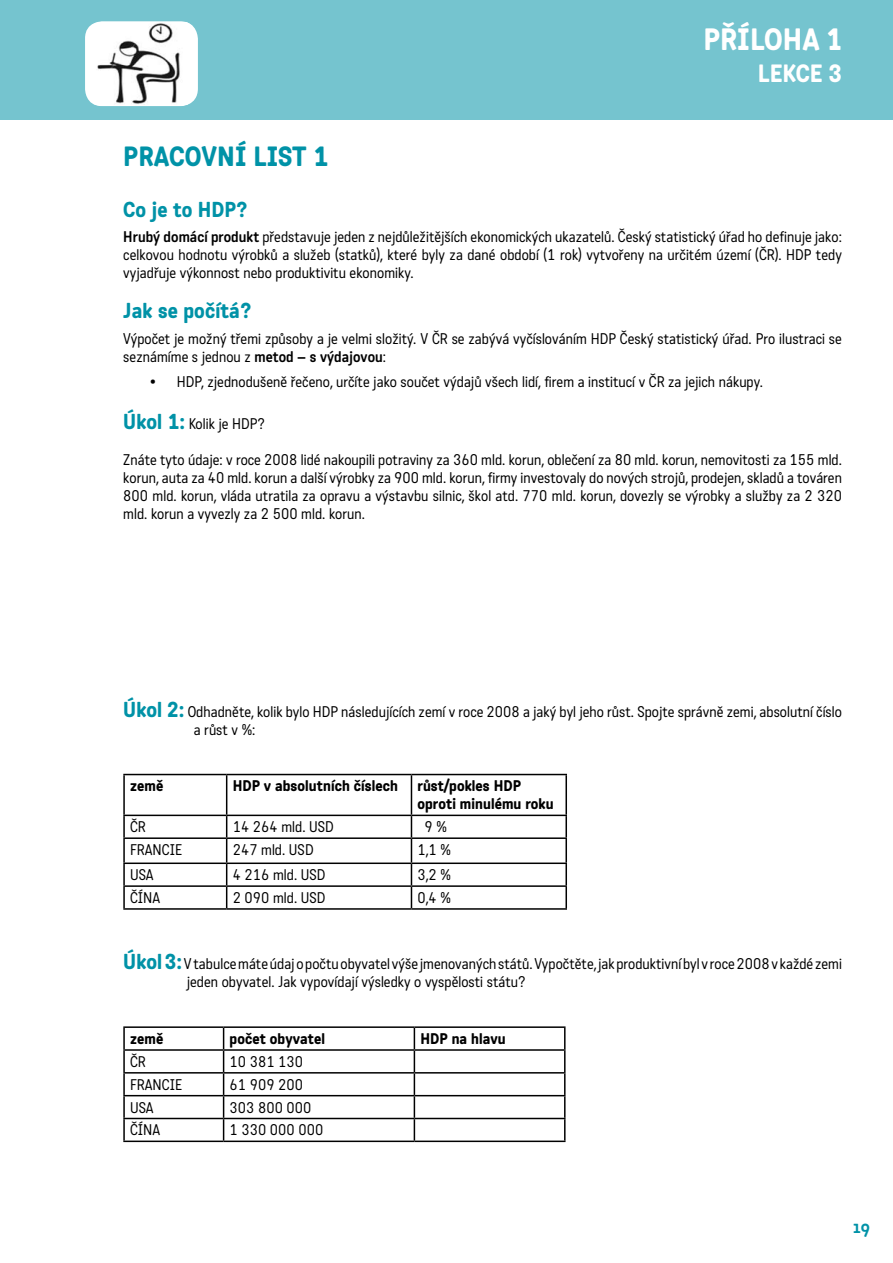
<style>
.page{position:relative;width:893px;height:1263px;background:#fff}
.page>*{position:absolute;margin:0;border:0;box-sizing:border-box;transform-origin:0 0}
.t1{font:500 30px "Katarine Std";letter-spacing:.03em;color:#fff}
.t2{font:500 27px "Katarine Std";letter-spacing:.005em;color:#0092a7}
.t3{font:500 24.3px "Katarine Std";color:#fff}
.t4{font:500 21px "Katarine Std";letter-spacing:.005em;color:#0092a7}
.t5{font:700 18px "Katarine Std";color:#0092a7}
.t6{font:15px/18px "Katarine Std";letter-spacing:.005em;color:#000}
.t7{font:500 15px/18px "Katarine Std";letter-spacing:.005em;color:#000}
.s1{font-weight:700}
.s2{font-weight:500;font-size:21px;color:#0092a7}
</style>
<div class="page">
<hr style="left:123px;top:774px;width:104px;height:1px;background:#000">
<hr style="left:123px;top:775px;width:2px;height:40px;background:#000">
<hr style="left:227px;top:774px;width:184px;height:1px;background:#000">
<hr style="left:226px;top:775px;width:1px;height:40px;background:#000">
<hr style="left:411px;top:774px;width:156px;height:1px;background:#000">
<hr style="left:411px;top:775px;width:1px;height:40px;background:#000">
<hr style="left:565px;top:775px;width:2px;height:40px;background:#000">
<hr style="left:123px;top:815px;width:104px;height:1px;background:#000">
<hr style="left:123px;top:816px;width:2px;height:21px;background:#000">
<hr style="left:227px;top:815px;width:184px;height:1px;background:#000">
<hr style="left:411px;top:815px;width:156px;height:1px;background:#000">
<hr style="left:565px;top:816px;width:2px;height:21px;background:#000">
<hr style="left:123px;top:837px;width:104px;height:2px;background:#000">
<hr style="left:123px;top:839px;width:2px;height:23px;background:#000">
<hr style="left:227px;top:837px;width:184px;height:2px;background:#000">
<hr style="left:411px;top:837px;width:156px;height:2px;background:#000">
<hr style="left:565px;top:839px;width:2px;height:23px;background:#000">
<hr style="left:123px;top:862px;width:104px;height:2px;background:#000">
<hr style="left:123px;top:864px;width:2px;height:21px;background:#000">
<hr style="left:227px;top:862px;width:184px;height:2px;background:#000">
<hr style="left:411px;top:862px;width:156px;height:2px;background:#000">
<hr style="left:565px;top:864px;width:2px;height:21px;background:#000">
<hr style="left:123px;top:885px;width:104px;height:2px;background:#000">
<hr style="left:123px;top:887px;width:2px;height:21px;background:#000">
<hr style="left:227px;top:885px;width:184px;height:2px;background:#000">
<svg style="left:226px;top:816px;width:1px;height:92px"></svg>
<hr style="left:411px;top:885px;width:156px;height:2px;background:#000">
<svg style="left:411px;top:816px;width:1px;height:92px"></svg>
<hr style="left:565px;top:887px;width:2px;height:21px;background:#000">
<hr style="left:123px;top:908px;width:104px;height:2px;background:#000">
<hr style="left:227px;top:908px;width:184px;height:2px;background:#000">
<hr style="left:411px;top:908px;width:156px;height:2px;background:#000">
<hr style="left:123px;top:1026px;width:101px;height:2px;background:#000">
<hr style="left:123px;top:1028px;width:2px;height:21px;background:#000">
<hr style="left:224px;top:1026px;width:190px;height:2px;background:#000">
<hr style="left:414px;top:1026px;width:152px;height:2px;background:#000">
<hr style="left:564px;top:1028px;width:2px;height:21px;background:#000">
<hr style="left:123px;top:1049px;width:101px;height:2px;background:#000">
<hr style="left:123px;top:1051px;width:2px;height:21px;background:#000">
<hr style="left:224px;top:1049px;width:190px;height:2px;background:#000">
<hr style="left:414px;top:1049px;width:152px;height:2px;background:#000">
<hr style="left:564px;top:1051px;width:2px;height:21px;background:#000">
<hr style="left:123px;top:1072px;width:101px;height:1px;background:#000">
<hr style="left:123px;top:1073px;width:2px;height:22px;background:#000">
<hr style="left:224px;top:1072px;width:190px;height:1px;background:#000">
<hr style="left:414px;top:1072px;width:152px;height:1px;background:#000">
<hr style="left:564px;top:1073px;width:2px;height:22px;background:#000">
<hr style="left:123px;top:1095px;width:101px;height:1px;background:#000">
<hr style="left:123px;top:1096px;width:2px;height:22px;background:#000">
<hr style="left:224px;top:1095px;width:190px;height:1px;background:#000">
<hr style="left:414px;top:1095px;width:152px;height:1px;background:#000">
<hr style="left:564px;top:1096px;width:2px;height:22px;background:#000">
<hr style="left:123px;top:1118px;width:101px;height:1px;background:#000">
<hr style="left:123px;top:1119px;width:2px;height:21px;background:#000">
<hr style="left:224px;top:1118px;width:190px;height:1px;background:#000">
<svg style="left:223px;top:1028px;width:1px;height:112px"></svg>
<hr style="left:414px;top:1118px;width:152px;height:1px;background:#000">
<svg style="left:414px;top:1028px;width:1px;height:112px"></svg>
<hr style="left:564px;top:1119px;width:2px;height:21px;background:#000">
<hr style="left:123px;top:1140px;width:101px;height:2px;background:#000">
<hr style="left:224px;top:1140px;width:190px;height:2px;background:#000">
<hr style="left:414px;top:1140px;width:152px;height:2px;background:#000">
<div style="left:0;top:0;width:893px;height:119px;background:#75c4cf"></div>
<svg style="left:85px;top:21px;width:113px;height:85px;background:#e7f4f6"></svg>
<img style="left:92px;top:22px;width:96px;height:83px">
<h1 class="t1" style="left:703px;top:18px;width:140px">příloha 1</h1>
<h3 class="t3" style="left:758px;top:57px;width:86px">lekce 3</h3>
<h2 class="t2" style="left:123px;top:138px;width:206px">PRACOVNÍ LIST 1</h2>
<h3 class="t4" style="left:123px;top:195px;width:126px">Co je to HDP?</h3>
<p class="t6" style="left:123px;top:228px;width:720px;text-align:justify"><span class="s1">Hrubý domácí produkt</span> představuje jeden z nejdůležitějších ekonomických ukazatelů. Český statistický úřad ho definuje jako: celkovou hodnotu výrobků a služeb (statků), které byly za dané období (1 rok) vytvořeny na určitém území (ČR). HDP tedy vyjadřuje výkonnost nebo produktivitu ekonomiky.</p>
<h3 class="t4" style="left:123px;top:296px;width:130px">Jak se počítá?</h3>
<p class="t6" style="left:123px;top:329px;width:720px">Výpočet je možný třemi způsoby a je velmi složitý. V ČR se zabývá vyčíslováním HDP Český statistický úřad. Pro ilustraci se seznámíme s jednou z <span class="s1">metod – s výdajovou</span>:</p>
<p class="t6" style="left:150px;top:373px;width:614px">• HDP, zjednodušeně řečeno, určíte jako součet výdajů všech lidí, firem a institucí v ČR za jejich nákupy.</p>
<p class="t6" style="left:123px;top:414px;width:143px"><span class="s2">Úkol 1:</span> Kolik je HDP?</p>
<p class="t6" style="left:123px;top:450px;width:720px;text-align:justify">Znáte tyto údaje: v roce 2008 lidé nakoupili potraviny za 360 mld. korun, oblečení za 80 mld. korun, nemovitosti za 155 mld. korun, auta za 40 mld. korun a další výrobky za 900 mld. korun, firmy investovaly do nových strojů, prodejen, skladů a továren 800 mld. korun, vláda utratila za opravu a výstavbu silnic, škol atd. 770 mld. korun, dovezly se výrobky a služby za 2 320 mld. korun a vyvezly za 2 500 mld. korun.</p>
<p class="t6" style="left:194px;top:702px;width:650px;text-indent:-70px"><span class="s2">Úkol 2:</span> Odhadněte, kolik bylo HDP následujících zemí v roce 2008 a jaký byl jeho růst. Spojte správně zemi, absolutní číslo a růst v %:</p>
<p class="t7" style="left:130px;top:776px;width:35px">země</p>
<p class="t7" style="left:233px;top:776px;width:167px">HDP v absolutních číslech</p>
<p class="t7" style="left:417px;top:776px;width:138px">růst/pokles HDP oproti minulému roku</p>
<p class="t6" style="left:130px;top:818px;width:17px">ČR</p>
<p class="t6" style="left:233px;top:818px;width:102px">14 264 mld. USD</p>
<p class="t6" style="left:425px;top:818px;width:24px">9 %</p>
<p class="t6" style="left:130px;top:840px;width:54px">FRANCIE</p>
<p class="t6" style="left:233px;top:840px;width:82px">247 mld. USD</p>
<p class="t6" style="left:417px;top:840px;width:35px">1,1 %</p>
<p class="t6" style="left:130px;top:865px;width:25px">USA</p>
<p class="t6" style="left:233px;top:865px;width:94px">4 216 mld. USD</p>
<p class="t6" style="left:417px;top:865px;width:35px">3,2 %</p>
<p class="t6" style="left:130px;top:888px;width:32px">ČÍNA</p>
<p class="t6" style="left:233px;top:888px;width:94px">2 090 mld. USD</p>
<p class="t6" style="left:417px;top:888px;width:35px">0,4 %</p>
<p class="t6" style="left:187px;top:955px;width:657px;text-indent:-63px"><span class="s2">Úkol 3:</span> Vtabulce máte údaj o počtu obyvatel výše jmenovaných států. Vypočtěte, jak produktivní byl v roce 2008 v každé zemi jeden obyvatel. Jak vypovídají výsledky o vyspělosti státu?</p>
<p class="t7" style="left:130px;top:1029px;width:35px">země</p>
<p class="t7" style="left:230px;top:1029px;width:97px">počet obyvatel</p>
<p class="t7" style="left:420px;top:1029px;width:87px">HDP na hlavu</p>
<p class="t6" style="left:130px;top:1052px;width:17px">ČR</p>
<p class="t6" style="left:230px;top:1052px;width:75px">10 381 130</p>
<p class="t6" style="left:130px;top:1075px;width:54px">FRANCIE</p>
<p class="t6" style="left:230px;top:1075px;width:75px">61 909 200</p>
<p class="t6" style="left:130px;top:1098px;width:25px">USA</p>
<p class="t6" style="left:230px;top:1098px;width:83px">303 800 000</p>
<p class="t6" style="left:130px;top:1121px;width:32px">ČÍNA</p>
<p class="t6" style="left:230px;top:1121px;width:95px">1 330 000 000</p>
<p class="t5" style="left:853px;top:1214px;width:19px">19</p>
</div>
